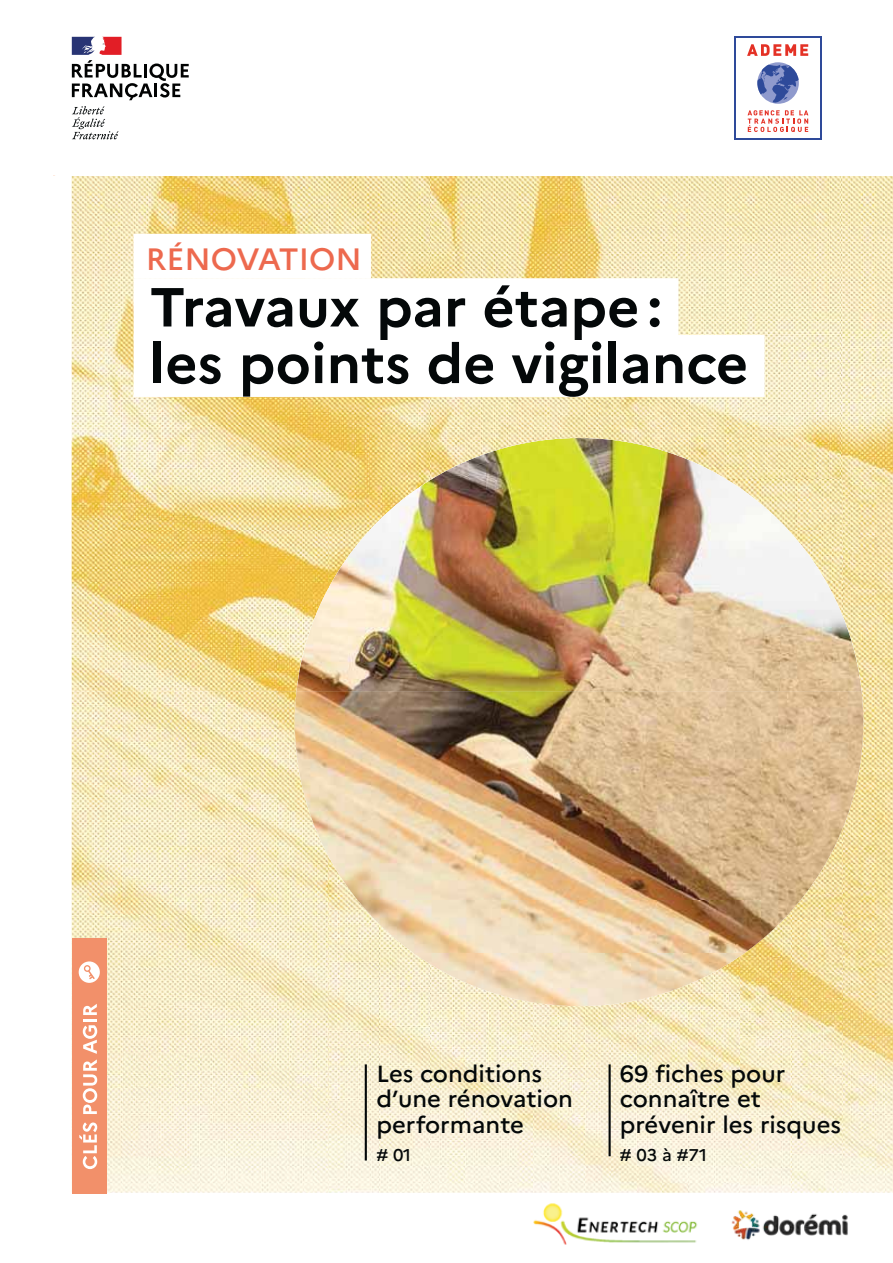
<style>
.page{position:relative;width:893px;height:1263px;background:#fff}
.page>*{position:absolute;margin:0;border:0;box-sizing:border-box;transform-origin:0 0}
.t1{font:700 54.9px/56.6px "Marianne";color:#040809}
.t2{font:500 30.9px "Marianne";color:#ed694e}
.t3{font:500 23.4px/25.5px "Marianne";color:#040809}
.t4{font:500 16.95px "Marianne";color:#040809}
</style>
<div class="page">
<img style="left:72px;top:176px;width:359px;height:355px">
<img style="left:431px;top:176px;width:410px;height:262px">
<img style="left:841px;top:176px;width:51px;height:515px">
<img style="left:72px;top:531px;width:224px;height:160px">
<svg style="left:72px;top:106px;width:46px;height:33px"></svg>
<svg style="left:72px;top:37px;width:117px;height:63px"></svg>
<svg style="left:734px;top:37px;width:87px;height:103px"></svg>
<div style="left:736px;top:38px;width:83px;height:100px;background:#fff"></div>
<svg style="left:757px;top:62px;width:41px;height:42px"></svg>
<svg style="left:747px;top:44px;width:61px;height:12px"></svg>
<svg style="left:747px;top:110px;width:61px;height:22px"></svg>
<img style="left:296px;top:438px;width:565px;height:253px">
<img style="left:72px;top:691px;width:256px;height:431px">
<img style="left:842px;top:691px;width:50px;height:431px">
<img style="left:791px;top:902px;width:51px;height:220px">
<img style="left:328px;top:902px;width:51px;height:220px">
<img style="left:379px;top:954px;width:52px;height:168px">
<img style="left:739px;top:954px;width:52px;height:168px">
<img style="left:431px;top:1006px;width:102px;height:116px">
<img style="left:637px;top:1006px;width:102px;height:116px">
<img style="left:533px;top:1006px;width:104px;height:116px">
<img style="left:295px;top:691px;width:568px;height:211px">
<img style="left:346px;top:901px;width:466px;height:53px">
<img style="left:397px;top:954px;width:363px;height:52px">
<div style="left:72px;top:938px;width:34px;height:256px;background:#f2906a"></div>
<svg style="left:79px;top:1122px;width:813px;height:72px;background:#f8efd9"></svg>
<svg style="left:83px;top:1025px;width:14px;height:89px"></svg>
<hr style="left:83px;top:1019px;width:14px;height:3px;background:#fff">
<svg style="left:83px;top:1004px;width:14px;height:11px"></svg>
<svg style="left:79px;top:961px;width:21px;height:22px"></svg>
<hr style="left:365px;top:1064px;width:2px;height:97px;background:#040809">
<hr style="left:608px;top:1064px;width:2px;height:92px;background:#040809">
<img style="left:533px;top:1203px;width:165px;height:42px">
<img style="left:731px;top:1210px;width:117px;height:30px">
<div style="left:134px;top:234px;width:237px;height:44px;background:#fff"></div>
<div style="left:134px;top:278px;width:544px;height:62px;background:#fff"></div>
<div style="left:134px;top:335px;width:630px;height:62px;background:#fff"></div>
<h2 class="t2" style="left:146px;top:241px;width:217px">RÉNOVATION</h2>
<h1 class="t1" style="left:150px;top:284px;width:600px">Travaux par étape-: les points de vigilance</h1>
<p class="t3" style="left:376px;top:1061px;width:198px">Les conditions d’une rénovation performante</p>
<p class="t4" style="left:376px;top:1145px;width:36px"># 01</p>
<p class="t3" style="left:620px;top:1061px;width:223px">69 fiches pour connaître et prévenir les risques</p>
<p class="t4" style="left:620px;top:1145px;width:89px"># 03 à #71</p>
</div>
